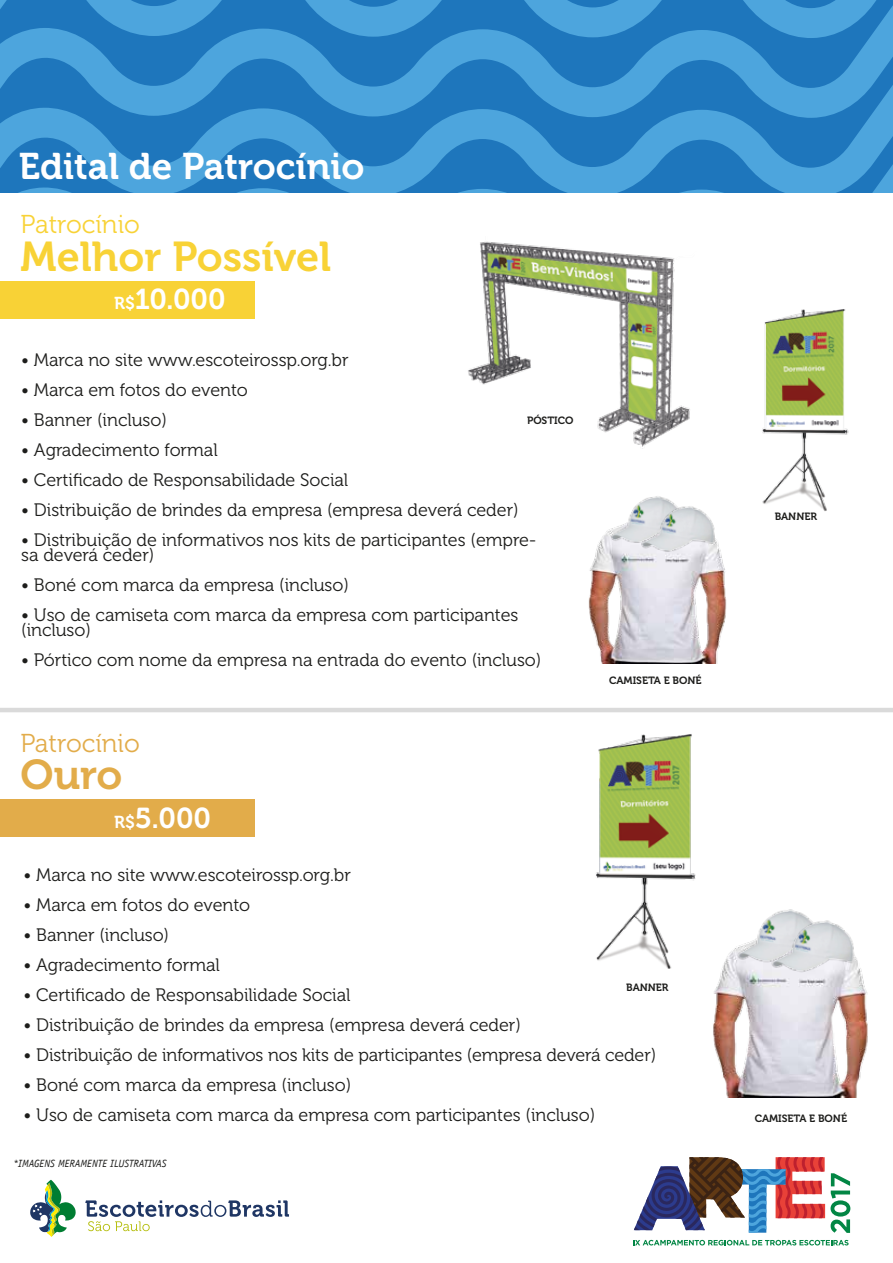
<style>
.page{position:relative;width:893px;height:1263px;background:#fff}
.page>*{position:absolute;margin:0;border:0;box-sizing:border-box;transform-origin:0 0}
.t1{font:41.55px "Museo 700";color:#f8d236}
.t2{font:41.55px "Museo 700";color:#e2ac4a}
.t3{font:36.9px "Museo 700";color:#fff}
.t4{font:28.65px "Museo 700";color:#fff}
.t5{font:25.8px "Museo 300";color:#f8d236}
.t6{font:25.8px "Museo 300";color:#e2ac4a}
.t7{font:18px/15px "Museo 300";letter-spacing:-.005em;color:#1d1d1b}
.t8{font:10.5px "Museo 700";letter-spacing:-.005em;color:#1d1d1b}
.t9{font:italic 10.5px "Officina Sans LT";letter-spacing:-.005em;color:#1d1d1b}
.s1{font-size:17.25px}
</style>
<div class="page">
<svg style="left:0;top:0;width:893px;height:76px;background:#338bca"></svg>
<svg style="left:0;top:76px;width:893px;height:79px;background:#328aca"></svg>
<svg style="left:0;top:155px;width:893px;height:38px;background:#328aca"></svg>
<svg style="left:30px;top:1180px;width:46px;height:57px"></svg>
<svg style="left:85px;top:1200px;width:204px;height:31px"></svg>
<div style="left:0;top:281px;width:254px;height:37px;background:#f8d236"></div>
<div style="left:0;top:799px;width:254px;height:38px;background:#e2ac4a"></div>
<img style="left:468px;top:241px;width:222px;height:208px">
<img style="left:588px;top:530px;width:139px;height:134px">
<img style="left:609px;top:496px;width:52px;height:53px">
<img style="left:639px;top:497px;width:81px;height:64px">
<img style="left:713px;top:948px;width:155px;height:150px">
<img style="left:769px;top:948px;width:91px;height:34px">
<img style="left:736px;top:940px;width:19px;height:23px">
<img style="left:755px;top:909px;width:102px;height:69px">
<img style="left:762px;top:309px;width:87px;height:202px">
<img style="left:596px;top:734px;width:100px;height:235px">
<svg style="left:633px;top:1240px;width:216px;height:5px"></svg>
<svg style="left:634px;top:1157px;width:216px;height:76px"></svg>
<hr style="left:0;top:708px;width:893px;height:4px;background:#dadada">
<h2 class="t3" style="left:19px;top:146px;width:347px">Edital de Patrocínio</h2>
<h3 class="t5" style="left:21px;top:211px;width:121px">Patrocínio</h3>
<h1 class="t1" style="left:21px;top:233px;width:312px">Melhor Possível</h1>
<h3 class="t4" style="left:114px;top:284px;width:113px"><span class="s1">R$</span>10.000</h3>
<p class="t7" style="left:21px;top:352px;width:329px">• Marca no site www.escoteirossp.org.br</p>
<p class="t7" style="left:21px;top:382px;width:228px">• Marca em fotos do evento</p>
<p class="t7" style="left:21px;top:412px;width:147px">• Banner (incluso)</p>
<p class="t7" style="left:21px;top:442px;width:198px">• Agradecimento formal</p>
<p class="t7" style="left:21px;top:472px;width:329px">• Certificado de Responsabilidade Social</p>
<p class="t7" style="left:21px;top:502px;width:499px">• Distribuição de brindes da empresa (empresa deverá ceder)</p>
<p class="t7" style="left:21px;top:532px;width:517px">• Distribuição de informativos nos kits de participantes (empre&shy;sa deverá ceder)</p>
<p class="t7" style="left:21px;top:577px;width:329px">• Boné com marca da empresa (incluso)</p>
<p class="t7" style="left:21px;top:607px;width:499px">• Uso de camiseta com marca da empresa com participantes (incluso)</p>
<p class="t7" style="left:21px;top:652px;width:522px">• Pórtico com nome da empresa na entrada do evento (incluso)</p>
<p class="t8" style="left:527px;top:414px;width:48px">PÓSTICO</p>
<h3 class="t6" style="left:21px;top:729px;width:121px">Patrocínio</h3>
<h1 class="t2" style="left:21px;top:752px;width:104px">Ouro</h1>
<h3 class="t4" style="left:114px;top:802px;width:98px"><span class="s1">R$</span>5.000</h3>
<p class="t8" style="left:609px;top:674px;width:94px">CAMISETA E BONÉ</p>
<p class="t7" style="left:24px;top:868px;width:329px">• Marca no site www.escoteirossp.org.br</p>
<p class="t7" style="left:24px;top:898px;width:228px">• Marca em fotos do evento</p>
<p class="t7" style="left:24px;top:928px;width:147px">• Banner (incluso)</p>
<p class="t7" style="left:24px;top:958px;width:198px">• Agradecimento formal</p>
<p class="t7" style="left:24px;top:988px;width:329px">• Certificado de Responsabilidade Social</p>
<p class="t7" style="left:24px;top:1018px;width:499px">• Distribuição de brindes da empresa (empresa deverá ceder)</p>
<p class="t7" style="left:24px;top:1048px;width:634px">• Distribuição de informativos nos kits de participantes (empresa deverá ceder)</p>
<p class="t7" style="left:24px;top:1078px;width:329px">• Boné com marca da empresa (incluso)</p>
<p class="t7" style="left:24px;top:1108px;width:573px">• Uso de camiseta com marca da empresa com participantes (incluso)</p>
<p class="t8" style="left:626px;top:982px;width:44px">BANNER</p>
<p class="t9" style="left:13px;top:1158px;width:155px">*IMAGENS MERAMENTE ILUSTRATIVAS</p>
<p class="t8" style="left:775px;top:510px;width:44px">BANNER</p>
<p class="t8" style="left:755px;top:1112px;width:94px">CAMISETA E BONÉ</p>
</div>
